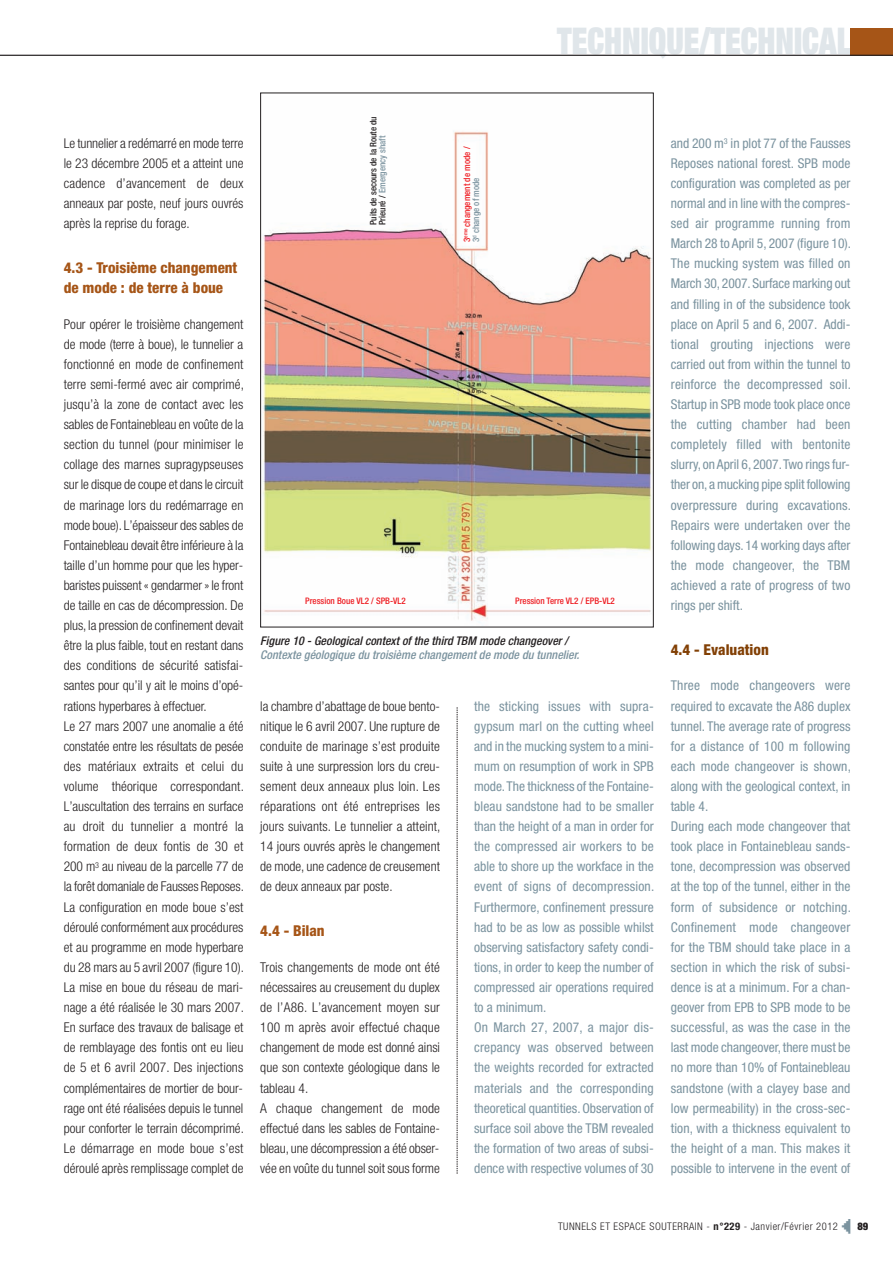
<style>
.page{position:relative;width:893px;height:1263px;background:#fff}
.page>*{position:absolute;margin:0;border:0;box-sizing:border-box;transform-origin:0 0}
.t1{font:900 expanded 36.9px "Helvetica Neue";color:#e0e6ea;scale:.85 1}
.t2{font:21px "Icon Bit One";color:#7b939f}
.t3{font:800 condensed 15px/20.1px "Helvetica Neue";color:#a65517}
.t4{font:800 condensed 15px "Helvetica Neue";color:#824005}
.t5{font:300 condensed 13.5px/20.1px "Helvetica Neue";color:#231f20;text-align:justify}
.t6{font:condensed 13.5px/20.1px "Helvetica Neue";letter-spacing:.005em;color:#7b939f}
.t7{font:italic 500 condensed 12px "Helvetica Neue";letter-spacing:.005em;color:#7b939f}
.t8{font:italic 500 condensed 12px "Helvetica Neue";color:#231f20}
.t9{font:300 condensed 10.5px "Helvetica Neue";letter-spacing:.05em;color:#231f20}
.t10{font:900 condensed 10.5px "Helvetica Neue";color:#231f20}
.t11{font:500 condensed 9px/9px "Helvetica Neue";color:#ee1d23}
.t12{font:500 condensed 9px/9px "Helvetica Neue";color:#231f20}
.s1{color:#7b939f}
.s2{font-weight:700}
</style>
<div class="page">
<svg style="left:457px;top:707px;width:1px;height:467px"></svg>
<div style="left:850px;top:28px;width:43px;height:27px;background:#a65517"></div>
<hr style="left:0;top:55px;width:893px;height:1px;background:#231f20">
<img style="left:262px;top:131px;width:390px;height:492px">
<h1 class="t1" style="left:557px;top:28px;width:348px">TECHNIQUE/TECHNICAL</h1>
<p class="t5" style="left:64px;top:134px;width:181px">Le tunnelier a redémarré en mode terre le 23 décembre 2005 et a atteint une cadence d’avancement de deux anneaux par poste, neuf jours ouvrés après la reprise du forage.</p>
<p class="t3" style="left:64px;top:259px;width:175px">4.3 - Troisième changement de mode : de terre à boue</p>
<p class="t5" style="left:64px;top:315px;width:182px;text-align:left">Pour opérer le troisième changement de mode (terre à boue), le tunnelier a fonctionné en mode de confinement terre semi-fermé avec air comprimé, jusqu’à la zone de contact avec les sables de Fontainebleau en voûte de la section du tunnel (pour minimiser le collage des marnes supragypseuses sur le disque de coupe et dans le circuit de marinage lors du redémarrage en mode boue). L’épaisseur des sables de Fontainebleau devait être inférieure à la taille d’un homme pour que les hyper&shy;baristes puissent « gendarmer » le front de taille en cas de décompression. De plus, la pression de confinement devait être la plus faible, tout en restant dans des conditions de sécurité satisfai&shy;santes pour qu’il y ait le moins d’opé&shy;rations hyperbares à effectuer.<br>Le 27 mars 2007 une anomalie a été constatée entre les résultats de pesée des matériaux extraits et celui du volume théorique correspondant.<br>L’auscultation des terrains en surface au droit du tunnelier a montré la formation de deux fontis de 30 et 200 m<sup>3</sup> au niveau de la parcelle 77 de la forêt domaniale de Fausses Reposes.<br>La configuration en mode boue s’est déroulé conformément aux procédures et au programme en mode hyperbare du 28 mars au 5 avril 2007 (figure 10).<br>La mise en boue du réseau de mari&shy;nage a été réalisée le 30 mars 2007.<br>En surface des travaux de balisage et de remblayage des fontis ont eu lieu de 5 et 6 avril 2007. Des injections complémentaires de mortier de bour&shy;rage ont été réalisées depuis le tunnel pour conforter le terrain décomprimé.<br>Le démarrage en mode boue s’est déroulé après remplissage complet de</p>
<p class="t12" style="left:369px;top:225px;width:110px;rotate:-90deg">Puits de secours de la Route du<br>Prieuré / <span class="s1">Emergency shaft</span></p>
<p class="t11" style="left:463px;top:242px;width:97px;rotate:-90deg">3<sup>eme</sup> changement de mode /<br><span class="s1">3</span><sup>d</sup> <span class="s1">change of mode</span></p>
<p class="t11" style="left:305px;top:597px;width:102px">Pression Boue VL2 / SPB-VL2</p>
<p class="t11" style="left:515px;top:597px;width:101px">Pression Terre VL2 / EPB-VL2</p>
<p class="t8" style="left:260px;top:636px;width:309px">Figure 10 - Geologicalcontext of the third TBM mode changeover/</p>
<p class="t7" style="left:260px;top:650px;width:323px">Contexte géologique du troisième changement de mode du tunnelier.</p>
<p class="t5" style="left:260px;top:697px;width:182px">la chambre d’abattage de boue bento&shy;nitique le 6 avril 2007. Une rupture de conduite de marinage s’est produite suite à une surpression lors du creu&shy;sement deux anneaux plus loin. Les réparations ont été entreprises les jours suivants. Le tunnelier a atteint, 14 jours ouvrés après le changement de mode, une cadence de creusement de deux anneaux par poste.</p>
<p class="t3" style="left:260px;top:922px;width:66px">4.4 - Bilan</p>
<p class="t5" style="left:260px;top:958px;width:181px;text-align:left">Trois changements de mode ont été nécessaires au creusement du duplex de l’A86. L’avancement moyen sur<br>100 m après avoir effectué chaque changement de mode est donné ainsi que son contexte géologique dans le tableau 4.<br>A chaque changement de mode effectué dans les sables de Fontaine&shy;bleau, une décompression a été obser&shy;vée en voûte du tunnel soit sous forme</p>
<p class="t6" style="left:474px;top:697px;width:182px">the sticking issues with supra&shy;gypsum marl on the cutting wheel and in the mucking system to a mini&shy;mum on resumption of work in SPB mode. The thickness of the Fontaine&shy;bleau sandstone had to be smaller than the height of a man in order for the compressed air workers to be able to shore up the workface in the event of signs of decompression.<br>Furthermore, confinement pressure had to be as low as possible whilst observing satisfactory safety condi&shy;tions, in order to keep the number of compressed air operations required to a minimum.<br>On March 27, 2007, a major dis - crepancy was observed between the weights recorded for extracted materials and the corresponding theoretical quantities. Observation of surface soil above the TBM revealed the formation of two areas of subsi&shy;dence with respective volumes of 30</p>
<p class="t6" style="left:671px;top:134px;width:182px;text-align:justify">and 200 m<sup>3</sup> in plot 77 of the Fausses Reposes national forest. SPB mode configuration was completed as per normal and in line with the compres&shy;sed air programme running from March 28 to April 5, 2007 (figure 10).<br>The mucking system was filled on March 30, 2007. Surface marking out and filling in of the subsidence took place on April 5 and 6, 2007. Addi&shy;tional grouting injections were carried out from within the tunnel to reinforce the decompressed soil.<br>Startup in SPB mode took place once the cutting chamber had been completely filled with bentonite slurry, on April 6, 2007. Two rings fur&shy;ther on, a mucking pipe split following overpressure during excavations.<br>Repairs were undertaken over the following days. 14 working days after the mode changeover, the TBM achieved a rate of progress of two rings per shift.</p>
<p class="t4" style="left:671px;top:644px;width:99px">4.4 - Evaluation</p>
<p class="t6" style="left:671px;top:677px;width:182px">Three mode changeovers were required to excavate the A86 duplex tunnel. The average rate of progress for a distance of 100 m following each mode changeover is shown, along with the geological context, in table 4.<br>During each mode changeover that took place in Fontainebleau sands&shy;tone, decompression was observed at the top of the tunnel, either in the form of subsidence or notching.<br>Confinement mode changeover for the TBM should take place in a section in which the risk of subsi&shy;dence is at a minimum. For a chan&shy;geover from EPB to SPB mode to be successful, as was the case in the last mode changeover, there must be no more than 10% of Fontainebleau sandstone (with a clayey base and low permeability) in the cross-sec&shy;tion, with a thickness equivalent to the height of a man. This makes it possible to intervene in the event of</p>
<h2 class="t2" style="left:850px;top:1238px;width:12px;rotate:-180deg">M</h2>
<p class="t9" style="left:558px;top:1223px;width:281px">TUNNELS ET ESPACE SOUTERRAIN - <span class="s2">n°229</span> - Janvier/Février 2012</p>
<p class="t10" style="left:857px;top:1223px;width:12px">89</p>
</div>
